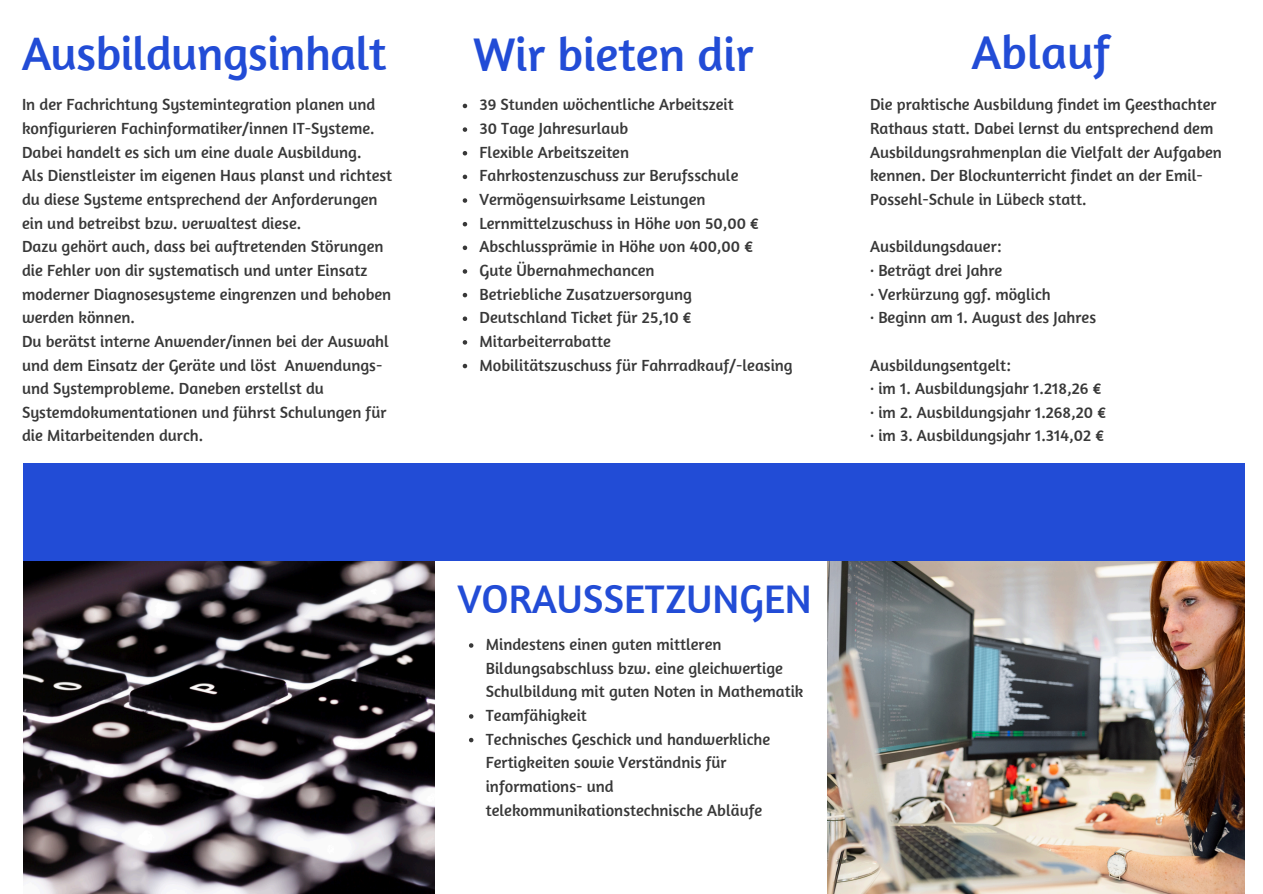
<style>
.page{position:relative;width:1263px;height:894px;background:#fff}
.page>*{position:absolute;margin:0;border:0;box-sizing:border-box;transform-origin:0 0}
.t1{font:48.45px "Amaranth";color:#224cd6}
.t2{font:48.3px "Amaranth";color:#224cd6}
.t3{font:48px "Amaranth";letter-spacing:-.01em;color:#224cd6}
.t4{font:40.8px "Amaranth";color:#224cd6}
.t5{font:16.5px/23.7px "Amaranth";color:#383838}
</style>
<div class="page">
<img style="left:23px;top:560px;width:412px;height:333px">
<img style="left:828px;top:560px;width:416px;height:333px">
<div style="left:23px;top:463px;width:1222px;height:97px;background:#224cd6"></div>
<svg style="left:469px;top:643px;width:4px;height:4px"></svg>
<svg style="left:469px;top:714px;width:4px;height:4px"></svg>
<svg style="left:469px;top:737px;width:4px;height:5px"></svg>
<svg style="left:463px;top:104px;width:4px;height:4px"></svg>
<svg style="left:463px;top:127px;width:4px;height:5px"></svg>
<svg style="left:463px;top:151px;width:4px;height:4px"></svg>
<svg style="left:463px;top:174px;width:4px;height:5px"></svg>
<svg style="left:463px;top:198px;width:4px;height:5px"></svg>
<svg style="left:463px;top:222px;width:4px;height:4px"></svg>
<svg style="left:463px;top:245px;width:4px;height:5px"></svg>
<svg style="left:463px;top:269px;width:4px;height:4px"></svg>
<svg style="left:463px;top:293px;width:4px;height:4px"></svg>
<svg style="left:463px;top:316px;width:4px;height:5px"></svg>
<svg style="left:463px;top:340px;width:4px;height:4px"></svg>
<svg style="left:463px;top:363px;width:4px;height:5px"></svg>
<p class="t3" style="left:22px;top:23px;width:366px">Ausbildungsinhalt</p>
<h1 class="t5" style="left:22px;top:92px;width:355px;text-align:justify">In der Fachrichtung Systemintegration planen und konfigurieren Fachinformatiker/innen IT-Systeme.<br>Dabei handelt es sich um eine duale Ausbildung.</h1>
<h1 class="t5" style="left:22px;top:163px;width:372px">Als Dienstleister im eigenen Haus planst und richtest du diese Systeme entsprechend der Anforderungen ein und betreibst bzw. verwaltest diese.</h1>
<h1 class="t5" style="left:22px;top:234px;width:371px">Dazu gehört auch, dass bei auftretenden Störungen die Fehler von dir systematisch und unter Einsatz moderner Diagnosesysteme eingrenzen und behoben werden können.</h1>
<p class="t5" style="left:22px;top:329px;width:368px">Du berätst interne Anwender/innen bei der Auswahl und dem Einsatz der Geräte und löst Anwendungs&shy;und Systemprobleme. Daneben erstellst du Systemdokumentationen und führst Schulungen für die Mitarbeitenden durch.</p>
<p class="t2" style="left:473px;top:23px;width:282px">Wir bieten dir</p>
<p class="t5" style="left:479px;top:92px;width:256px">39 Stunden wöchentliche Arbeitszeit</p>
<p class="t5" style="left:479px;top:116px;width:150px">30 Tage Jahresurlaub</p>
<p class="t5" style="left:479px;top:140px;width:151px">Flexible Arbeitszeiten</p>
<p class="t5" style="left:479px;top:163px;width:261px">Fahrkostenzuschuss zur Berufsschule</p>
<p class="t5" style="left:479px;top:187px;width:228px">Vermögenswirksame Leistungen</p>
<p class="t5" style="left:479px;top:211px;width:281px">Lernmittelzuschuss in Höhe von 50,00 €</p>
<p class="t5" style="left:479px;top:234px;width:275px">Abschlussprämie in Höhe von 400,00 €</p>
<p class="t5" style="left:479px;top:258px;width:177px">Gute Übernahmechancen</p>
<p class="t5" style="left:479px;top:281px;width:214px">Betriebliche Zusatzversorgung</p>
<p class="t5" style="left:479px;top:305px;width:214px">Deutschland Ticket für 25,10 €</p>
<p class="t5" style="left:479px;top:329px;width:133px">Mitarbeiterrabatte</p>
<h2 class="t5" style="left:479px;top:352px;width:315px">Mobilitätszuschuss für Fahrradkauf/-leasing</h2>
<p class="t4" style="left:458px;top:572px;width:356px">VORAUSSETZUNGEN</p>
<p class="t5" style="left:486px;top:632px;width:319px">Mindestens einen guten mittleren<br>Bildungsabschluss bzw. eine gleichwertige<br>Schulbildung mit guten Noten in Mathematik</p>
<p class="t5" style="left:486px;top:702px;width:103px">Teamfähigkeit</p>
<p class="t5" style="left:486px;top:726px;width:286px">Technisches Geschick und handwerkliche Fertigkeiten sowie Verständnis für informations- und telekommunikationstechnische Abläufe</p>
<p class="t1" style="left:972px;top:22px;width:140px">Ablauf</p>
<p class="t5" style="left:870px;top:92px;width:353px">Die praktische Ausbildung findet im Geesthachter Rathaus statt. Dabei lernst du entsprechend dem Ausbildungsrahmenplan die Vielfalt der Aufgaben kennen. Der Blockunterricht findet an der Emil-Possehl-Schule in Lübeck statt.</p>
<p class="t5" style="left:870px;top:234px;width:133px">Ausbildungsdauer:</p>
<p class="t5" style="left:870px;top:258px;width:134px">· Beträgt drei Jahre</p>
<p class="t5" style="left:870px;top:281px;width:182px">· Verkürzung ggf. möglich</p>
<p class="t5" style="left:870px;top:305px;width:228px">· Beginn am 1. August des Jahres</p>
<p class="t5" style="left:870px;top:352px;width:142px">Ausbildungsentgelt:</p>
<p class="t5" style="left:870px;top:376px;width:233px">· im 1. Ausbildungsjahr 1.218,26 €</p>
<p class="t5" style="left:870px;top:400px;width:238px">· im 2. Ausbildungsjahr 1.268,20 €</p>
<p class="t5" style="left:870px;top:423px;width:236px">· im 3. Ausbildungsjahr 1.314,02 €</p>
</div>
